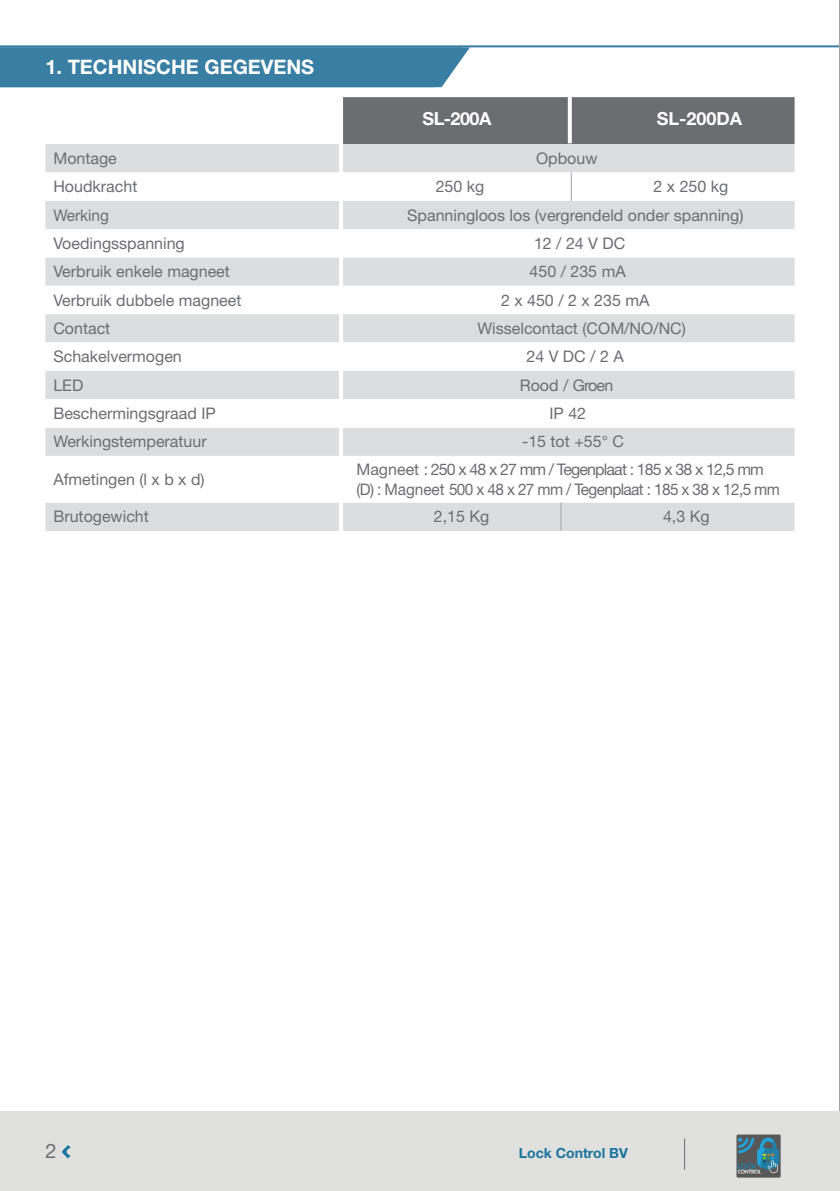
<style>
.page{position:relative;width:840px;height:1191px;background:#fff}
.page>*{position:absolute;margin:0;border:0;box-sizing:border-box;transform-origin:0 0}
.ParaStyle01-Interlin{font:700 20px "Helvetica Neue LT Std";color:#fff}
.ParaStyle02-Interlin{font:20px "Helvetica Neue LT Std";color:#6c6d70}
.ParaStyle07-Interlin{font:700 18px "Helvetica Neue LT Std";color:#fff}
.ParaStyle08-Interlin{font:16px "Helvetica Neue LT Std";color:#6c6d70}
.ParaStyle11-Interlin{font:16px "Helvetica Neue LT Std";letter-spacing:-.04em;color:#6c6d70;scale:.96 1}
.ParaStyle11-Interlin-2{font:16px "Helvetica Neue LT Std";letter-spacing:-.04em;color:#6c6d70}
.ParaStyle09-Interlin{font:16px "Helvetica Neue LT Std";color:#6c6d70}
.ParaStyle02-Interlin-2{font:16px "Helvetica Neue LT Std";color:#6c6d70}
.ParaStyle10-Interlin{font:16px "Helvetica Neue LT Std";color:#6c6d70}
.ParaStyle01-Interlin-2{font:16px "Helvetica Neue LT Std";color:#6c6d70}
.ParaStyle08-Interlin-2{font:16px "Helvetica Neue LT Std";letter-spacing:-.055em;color:#6c6d70}
.ParaStyle08-Interlin-3{font:16px "Helvetica Neue LT Std";color:#6c6d70;scale:.96 1}
.ParaStyle02-Interlin-3{font:700 14px "Helvetica Neue LT Std";color:#1b759c}
</style>
<div class="page">
<div style="left:0;top:47px;width:469px;height:40px;background:#397ea3"></div>
<hr style="left:0;top:45px;width:839px;height:2px;background:#397ea3">
<div style="left:343px;top:97px;width:451px;height:47px;background:#6c6d70"></div>
<div style="left:45px;top:144px;width:749px;height:387px;background:#dcdddf"></div>
<svg style="left:45px;top:172px;width:749px;height:330px"></svg>
<svg style="left:567px;top:97px;width:4px;height:46px"></svg>
<hr style="left:339px;top:314px;width:4px;height:28px;background:#fff">
<hr style="left:339px;top:342px;width:4px;height:29px;background:#fff">
<hr style="left:339px;top:371px;width:4px;height:28px;background:#fff">
<hr style="left:339px;top:144px;width:4px;height:28px;background:#fff">
<hr style="left:339px;top:172px;width:4px;height:29px;background:#fff">
<hr style="left:339px;top:201px;width:4px;height:28px;background:#fff">
<hr style="left:339px;top:229px;width:4px;height:28px;background:#fff">
<svg style="left:570px;top:172px;width:1px;height:29px"></svg>
<hr style="left:339px;top:257px;width:4px;height:29px;background:#fff">
<svg style="left:560px;top:502px;width:1px;height:29px"></svg>
<hr style="left:339px;top:286px;width:4px;height:28px;background:#fff">
<hr style="left:339px;top:399px;width:4px;height:28px;background:#fff">
<hr style="left:339px;top:427px;width:4px;height:29px;background:#fff">
<hr style="left:339px;top:456px;width:4px;height:46px;background:#fff">
<hr style="left:339px;top:502px;width:4px;height:29px;background:#fff">
<svg style="left:839px;top:757px;width:1px;height:40px"></svg>
<hr style="left:838px;top:0;width:1px;height:1111px;background:#a7a2a8">
<div style="left:0;top:1111px;width:839px;height:80px;background:#e0e0df"></div>
<hr style="left:683px;top:1138px;width:1px;height:31px;background:#6c6d70">
<svg style="left:62px;top:1145px;width:9px;height:13px"></svg>
<img style="left:736px;top:1134px;width:45px;height:44px">
<p class="ParaStyle01-Interlin" style="left:45px;top:54px;width:270px">1. TECHNISCHE GEGEVENS</p>
<p class="ParaStyle07-Interlin" style="left:422px;top:107px;width:70px">SL-200A</p>
<p class="ParaStyle07-Interlin" style="left:656px;top:107px;width:87px">SL-200DA</p>
<p class="ParaStyle01-Interlin-2" style="left:53px;top:149px;width:65px">Montage</p>
<p class="ParaStyle01-Interlin-2" style="left:535px;top:149px;width:63px">Opbouw</p>
<p class="ParaStyle08-Interlin" style="left:53px;top:177px;width:85px">Houdkracht</p>
<p class="ParaStyle08-Interlin" style="left:435px;top:177px;width:50px">250 kg</p>
<p class="ParaStyle08-Interlin" style="left:653px;top:177px;width:76px">2 x 250 kg</p>
<p class="ParaStyle08-Interlin-3" style="left:53px;top:205px;width:59px">Werking</p>
<p class="ParaStyle08-Interlin" style="left:407px;top:205px;width:337px">Spanningloos los (vergrendeld onder spanning)</p>
<p class="ParaStyle08-Interlin" style="left:53px;top:234px;width:133px">Voedingsspanning</p>
<p class="ParaStyle08-Interlin" style="left:533px;top:234px;width:93px">12 / 24 V DC</p>
<p class="ParaStyle08-Interlin" style="left:53px;top:262px;width:178px">Verbruik enkele magneet</p>
<p class="ParaStyle08-Interlin" style="left:529px;top:262px;width:98px">450 / 235 mA</p>
<p class="ParaStyle09-Interlin" style="left:53px;top:290px;width:189px">Verbruik dubbele magneet</p>
<p class="ParaStyle09-Interlin" style="left:500px;top:290px;width:150px">2 x 450 / 2 x 235 mA</p>
<p class="ParaStyle08-Interlin" style="left:53px;top:319px;width:58px">Contact</p>
<p class="ParaStyle08-Interlin" style="left:477px;top:319px;width:210px">Wisselcontact (COM/NO/NC)</p>
<p class="ParaStyle08-Interlin" style="left:53px;top:347px;width:130px">Schakelvermogen</p>
<p class="ParaStyle08-Interlin" style="left:526px;top:347px;width:99px">24 V DC / 2 A</p>
<p class="ParaStyle08-Interlin" style="left:53px;top:375px;width:31px">LED</p>
<p class="ParaStyle08-Interlin-2" style="left:519px;top:375px;width:95px">Rood / Groen</p>
<p class="ParaStyle08-Interlin" style="left:53px;top:404px;width:164px">Beschermingsgraad IP</p>
<p class="ParaStyle08-Interlin" style="left:549px;top:404px;width:38px">IP 42</p>
<p class="ParaStyle08-Interlin" style="left:53px;top:432px;width:155px">Werkingstemperatuur</p>
<p class="ParaStyle08-Interlin" style="left:522px;top:432px;width:103px">-15 tot +55° C</p>
<p class="ParaStyle10-Interlin" style="left:53px;top:469px;width:153px">Afmetingen (l x b x d)</p>
<p class="ParaStyle11-Interlin-2" style="left:356px;top:460px;width:408px">Magneet : 250 x 48 x 27 mm / Tegenplaat : 185 x 38 x 12,5 mm</p>
<p class="ParaStyle11-Interlin" style="left:356px;top:479px;width:442px">(D) : Magneet 500 x 48 x 27 mm / Tegenplaat : 185 x 38 x 12,5 mm</p>
<p class="ParaStyle02-Interlin-2" style="left:53px;top:507px;width:97px">Brutogewicht</p>
<p class="ParaStyle02-Interlin-2" style="left:433px;top:507px;width:57px">2,15 Kg</p>
<p class="ParaStyle02-Interlin-2" style="left:662px;top:507px;width:48px">4,3 Kg</p>
<p class="ParaStyle02-Interlin" style="left:45px;top:1139px;width:13px">2</p>
<p class="ParaStyle02-Interlin-3" style="left:518px;top:1144px;width:110px">Lock Control BV</p>
</div>
